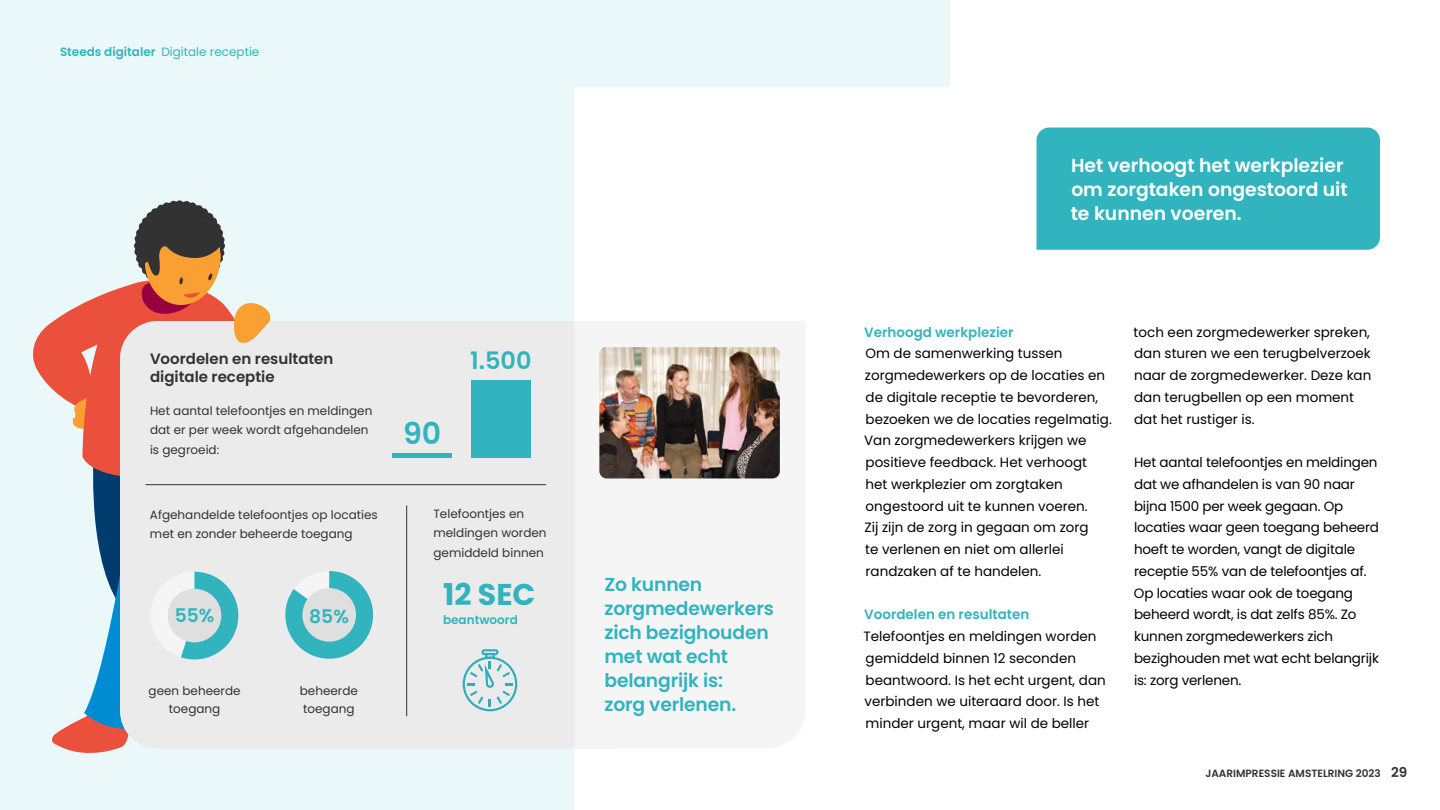
<style>
.page{position:relative;width:1440px;height:810px;background:#fff}
.page>*{position:absolute;margin:0;border:0;box-sizing:border-box;transform-origin:0 0}
.t1{font:700 30px "Poppins";color:#32b4be}
.t2{font:600 30px "Poppins";color:#32b4be}
.t3{font:600 24px "Poppins";color:#32b4be}
.t4{font:600 18.75px/24px "Poppins";letter-spacing:-.01em;color:#32b4be}
.t5{font:600 18.75px/24px "Poppins";color:#fff}
.t6{font:600 15px/18px "Poppins";color:#323232}
.t7{font:13.5px/21.8px "Poppins";color:#000}
.t8{font:600 13.5px "Poppins";color:#32b4be}
.t9{font:12px/19.5px "Poppins";color:#323232}
.t10{font:12px "Poppins";color:#32b4be}
.t11{font:600 12px "Poppins";color:#32b4be}
.t12{font:600 10.5px "Poppins";color:#323232}
.s1{font-weight:600}
.s2{font-size:13.5px}
</style>
<div class="page">
<div style="left:0;top:0;width:950px;height:810px;background:#ebf8f9"></div>
<div style="left:574px;top:88px;width:431px;height:722px;background:#fff"></div>
<div style="left:274px;top:321px;width:301px;height:427px;background:#ebebeb"></div>
<hr style="left:406px;top:506px;width:1px;height:210px;background:#323232">
<hr style="left:146px;top:484px;width:400px;height:1px;background:#323232">
<div style="left:472px;top:380px;width:59px;height:78px;background:#32b4be"></div>
<div style="left:392px;top:453px;width:60px;height:5px;background:#32b4be"></div>
<svg style="left:463px;top:649px;width:54px;height:62px"></svg>
<svg style="left:285px;top:571px;width:88px;height:88px"></svg>
<div style="left:302px;top:588px;width:54px;height:54px;background:#dfdfdf;border-radius:50%"></div>
<svg style="left:33px;top:200px;width:241px;height:553px"></svg>
<div style="left:168px;top:589px;width:53px;height:53px;background:#dfdfdf;border-radius:50%"></div>
<div style="left:1036px;top:128px;width:344px;height:122px;background:#32b4be"></div>
<img style="left:599px;top:347px;width:181px;height:131px">
<p class="t10" style="left:60px;top:45px;width:201px"><span class="s1">Steeds digitaler</span> Digitale receptie</p>
<p class="t6" style="left:150px;top:350px;width:185px">Voordelen en resultaten digitale receptie</p>
<h2 class="t3" style="left:470px;top:346px;width:63px">1.500</h2>
<p class="t9" style="left:150px;top:401px;width:224px">Het aantal telefoontjes en meldingen dat er per week wordt afgehandelen is -gegroeid:</p>
<p class="t9" style="left:150px;top:505px;width:229px">Afgehandelde telefoontjes op -locaties met en zonder beheerde toegang</p>
<h1 class="t2" style="left:403px;top:416px;width:40px">90</h1>
<p class="t9" style="left:434px;top:504px;width:115px">Telefoontjes en meldingen worden gemiddeld binnen</p>
<h1 class="t1" style="left:443px;top:577px;width:94px">12 SEC</h1>
<h3 class="t4" style="left:175px;top:604px;width:41px">55%</h3>
<h3 class="t4" style="left:309px;top:604px;width:41px">85%</h3>
<p class="t11" style="left:443px;top:613px;width:76px">beantwoord</p>
<p class="t9" style="left:149px;top:682px;width:94px;line-height:18px;text-align:center">geen beheerde toegang</p>
<p class="t9" style="left:300px;top:682px;width:60px;line-height:18px">beheerde toegang</p>
<h3 class="t4" style="left:604px;top:573px;width:171px">Zo kunnen zorgmedewerkers zich bezighouden met wat echt belangrijk is:<br>zorg verlenen.</h3>
<h3 class="t5" style="left:1071px;top:154px;width:279px">Het verhoogt het werkplezier om zorgtaken ongestoord uit te kunnen voeren.</h3>
<p class="t8" style="left:864px;top:324px;width:151px">Verhoogd werkplezier</p>
<p class="t7" style="left:864px;top:343px;width:249px">Om de samenwerking tussen zorg-medewerkers op de locaties en de -digitale -receptie te bevorderen, -bezoeken we de -locaties regelmatig.<br>Van zorgmedewerkers krijgen we positieve feedback. Het verhoogt<br>het werkplezier om zorgtaken ongestoord uit te kunnen voeren.<br>Zij zijn de zorg in -gegaan om zorg<br>te verlenen en niet om -allerlei -randzaken af te handelen.</p>
<p class="t8" style="left:864px;top:607px;width:167px">Voordelen en resultaten</p>
<p class="t7" style="left:864px;top:626px;width:244px">Telefoontjes en meldingen worden gemiddeld binnen 12 seconden beantwoord. Is het echt urgent, dan -verbinden we uiteraard door. Is het minder urgent, maar wil de -beller</p>
<p class="t7" style="left:1134px;top:321px;width:239px">toch een zorgmedewerker spreken, dan sturen we een terugbelverzoek naar de zorgmedewerker. Deze kan dan terugbellen op een moment dat het rustiger is.</p>
<p class="t7" style="left:1134px;top:452px;width:247px">Het aantal telefoontjes en meldingen dat we afhandelen is van 90 naar bijna 1500 per week gegaan. Op locaties waar geen toegang beheerd hoeft te worden, vangt de digitale receptie 55% van de telefoontjes af.<br>Op locaties waar ook de toegang beheerd wordt, is dat zelfs 85%. Zo kunnen zorgmedewerkers zich bezighouden met wat echt belangrijk is: zorg verlenen.</p>
<p class="t12" style="left:1205px;top:767px;width:203px">JAARIMPRESSIE AMSTELRING 2023 <span class="s2">29</span></p>
</div>
